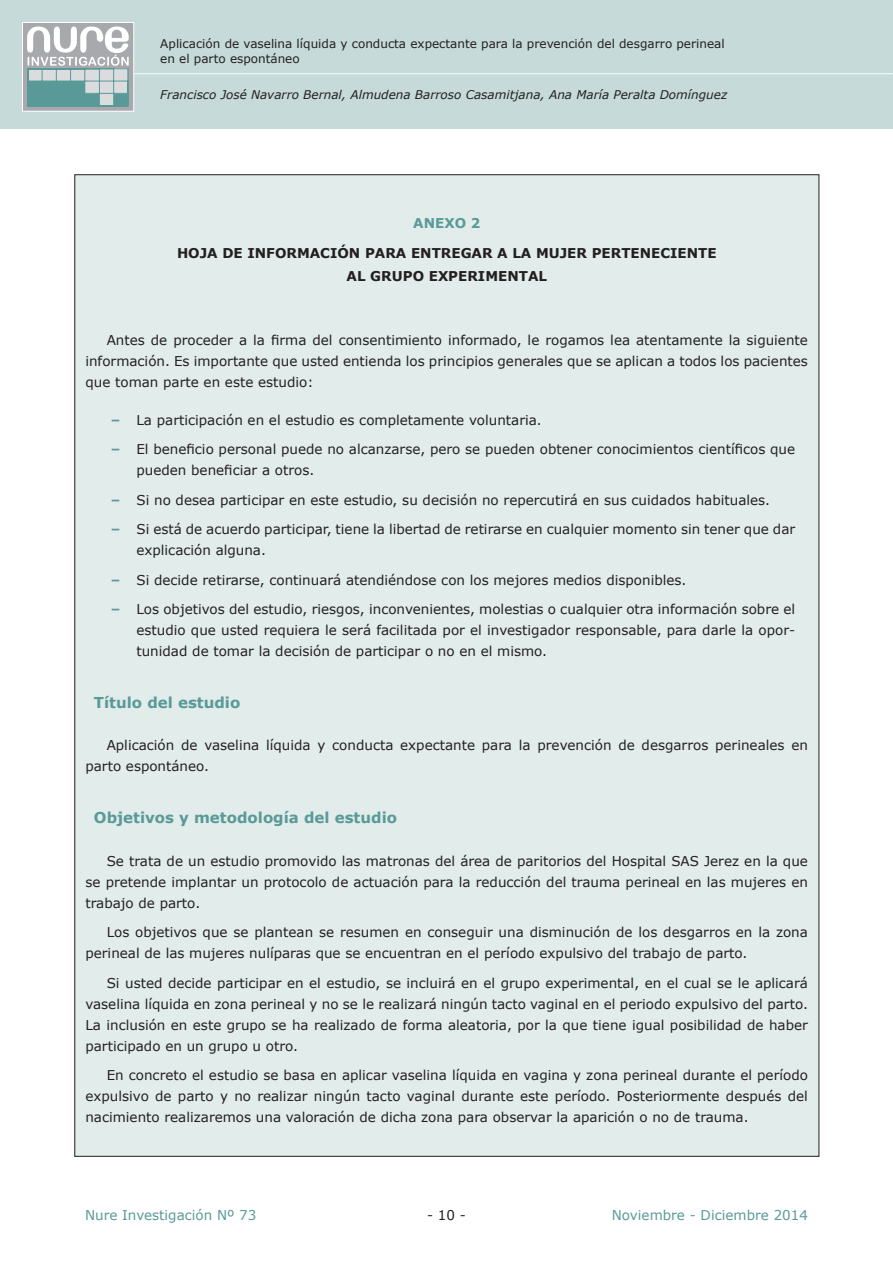
<style>
.page{position:relative;width:893px;height:1263px;background:#fff}
.page>*{position:absolute;margin:0;border:0;box-sizing:border-box;transform-origin:0 0}
.t1{font:18px "Times";color:#fff}
.t2{font:700 15px "Verdana";color:#599a98}
.t3{font:13.5px/21px "Verdana";color:#231f20;text-align:justify}
.t4{font:700 13.5px "Verdana";color:#231f20}
.t5{font:13.5px "Verdana";color:#599a98}
.t6{font:700 13.5px "Verdana";color:#599a98}
.t7{font:12px/14.4px "Verdana";color:#231f20}
.t8{font:italic 12px "Verdana";color:#231f20}
.s1{font-weight:700;color:#599a98}
</style>
<div class="page">
<div style="left:0;top:0;width:893px;height:128px;background:#c5dad9"></div>
<div style="left:22px;top:23px;width:112px;height:88px;background:#a8a9ad"></div>
<svg style="left:27px;top:27px;width:102px;height:80px"></svg>
<div style="left:22px;top:22px;width:112px;height:90px;border:1px solid #fff"></div>
<div style="left:75px;top:175px;width:744px;height:981px;background:#e2eceb"></div>
<p class="t7" style="left:160px;top:37px;width:566px">Aplicación de vaselina líquida y conducta expectante para la prevención del desgarro perineal en el parto espontáneo</p>
<p class="t8" style="left:160px;top:86px;width:568px">Francisco José Navarro Bernal, Almudena Barroso Casamitjana, Ana María Peralta Domínguez</p>
<h1 class="t1" style="left:56px;top:56px;width:838px">_____________________________________________________________________________________________</h1>
<p class="t6" style="left:413px;top:213px;width:69px">ANEXO 2</p>
<p class="t4" style="left:177px;top:244px;width:22px">HOJA</p>
<p class="t4" style="left:222px;top:244px;width:37px">DE INFORMACIÓN</p>
<p class="t4" style="left:365px;top:244px;width:12px">PARA</p>
<p class="t4" style="left:411px;top:244px;width:12px">ENTREGAR</p>
<p class="t4" style="left:497px;top:244px;width:50px">ALA MUJER</p>
<p class="t4" style="left:592px;top:244px;width:11px">PERTENECIENTE</p>
<p class="t4" style="left:347px;top:266px;width:36px">AL GRUPO</p>
<p class="t4" style="left:429px;top:266px;width:11px">EXPERIMENTAL</p>
<p class="t3" style="left:85px;top:329px;width:724px;text-indent:21px">Antes de proceder a la firma del consentimiento informado, le rogamos lea atentamente la siguiente información. Es importante que usted entienda los principios generales que se aplican a todos los pacientes que toman parte en este estudio:</p>
<p class="t3" style="left:111px;top:409px;width:432px"><span class="s1">–</span> La participación en el estudio es completamente voluntaria.</p>
<p class="t3" style="left:136px;top:438px;width:660px;text-indent:-26px"><span class="s1">–</span> El beneficio personal puede no alcanzarse, pero se pueden obtener conocimientos científicos que pueden beneficiar a otros.</p>
<p class="t3" style="left:111px;top:489px;width:661px"><span class="s1">–</span> Si no desea participar en este estudio, su decisión no repercutirá en sus cuidados habituales.</p>
<p class="t3" style="left:136px;top:518px;width:660px;text-indent:-26px"><span class="s1">–</span> Si está de acuerdo participar, tiene la libertad de retirarse en cualquier momento sin tener que dar explicación alguna.</p>
<p class="t3" style="left:111px;top:569px;width:577px"><span class="s1">–</span> Si decide retirarse, continuará atendiéndose con los mejores medios disponibles.</p>
<p class="t3" style="left:136px;top:598px;width:660px;text-indent:-26px"><span class="s1">–</span> Los objetivos del estudio, riesgos, inconvenientes, molestias o cualquier otra información sobre el estudio que usted requiera le será facilitada por el investigador responsable, para darle la opor&shy;tunidad de tomar la decisión de participar o no en el mismo.</p>
<p class="t2" style="left:94px;top:692px;width:148px">TÍTULO DEL ESTUDIO</p>
<p class="t3" style="left:85px;top:735px;width:724px;text-indent:21px">Aplicación de vaselina líquida y conducta expectante para la prevención de desgarros perineales en parto espontáneo.</p>
<p class="t2" style="left:94px;top:807px;width:305px">OBJETIVOS Y METODOLOGÍA DEL ESTUDIO</p>
<p class="t3" style="left:85px;top:850px;width:724px;text-indent:21px">Se trata de un estudio promovido las matronas del área de paritorios del Hospital SAS Jerez en la que se pretende implantar un protocolo de actuación para la reducción del trauma perineal en las mujeres en trabajo de parto.</p>
<p class="t3" style="left:85px;top:922px;width:724px;text-indent:21px">Los objetivos que se plantean se resumen en conseguir una disminución de los desgarros en la zona perineal de las mujeres nulíparas que se encuentran en el período expulsivo del trabajo de parto.</p>
<p class="t3" style="left:85px;top:972px;width:724px;text-indent:21px">Si usted decide participar en el estudio, se incluirá en el grupo experimental, en el cual se le aplicará vaselina líquida en zona perineal y no se le realizará ningún tacto vaginal en el periodo expulsivo del parto.<br>La inclusión en este grupo se ha realizado de forma aleatoria, por la que tiene igual posibilidad de haber participado en un grupo u otro.</p>
<p class="t3" style="left:85px;top:1065px;width:724px;text-indent:21px">En concreto el estudio se basa en aplicar vaselina líquida en vagina y zona perineal durante el período expulsivo de parto y no realizar ningún tacto vaginal durante este período. Posteriormente después del nacimiento realizaremos una valoración de dicha zona para observar la aparición o no de trauma.</p>
<p class="t5" style="left:85px;top:1206px;width:173px">Nure Investigación Nº 73</p>
<p class="t3" style="left:427px;top:1204px;width:40px">- 10 -</p>
<p class="t5" style="left:612px;top:1206px;width:198px">Noviembre - Diciembre 2014</p>
</div>
